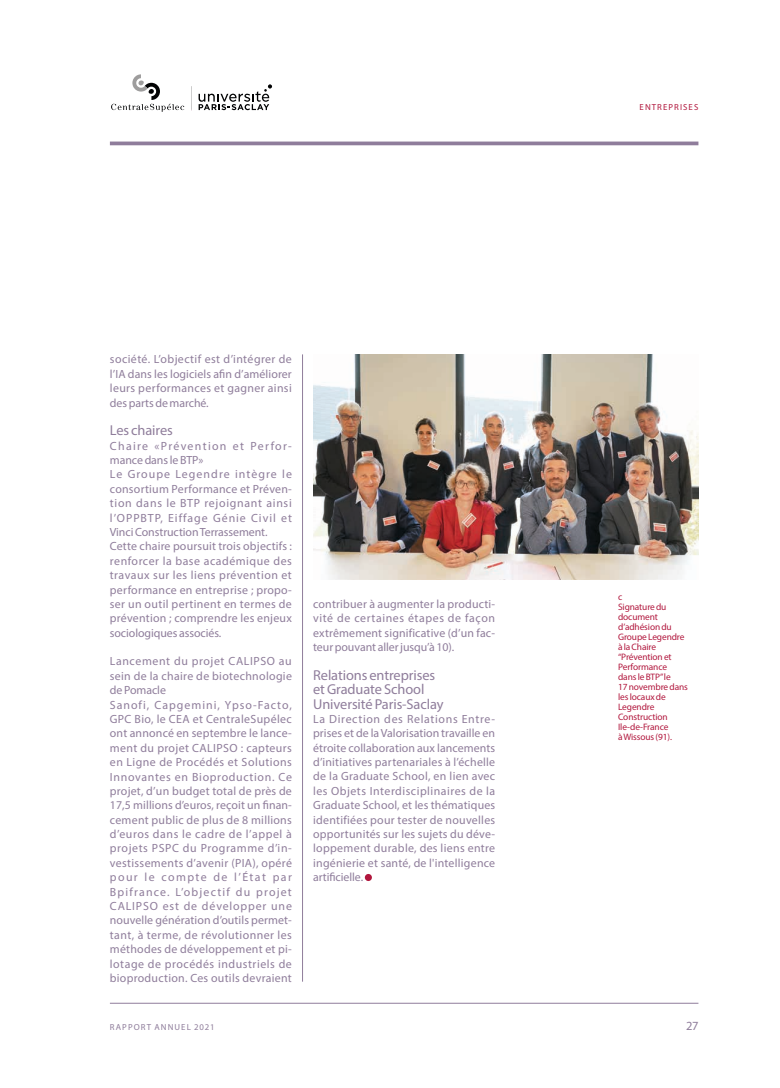
<style>
.page{position:relative;width:780px;height:1088px;background:#fff}
.page>*{position:absolute;margin:0;border:0;box-sizing:border-box;transform-origin:0 0}
.t1{font:14.38px/14.4px "Myriad Pro";letter-spacing:-.005em;color:#8f7d9b}
.t2{font:12.5px "Myriad Pro";color:#8f7d9b}
.t3{font:11.88px/14.4px "Myriad Pro";letter-spacing:.03em;color:#8f7d9b;text-align:justify}
.t4{font:9.38px/10px "Myriad Pro";letter-spacing:-.01em;color:#b1173d}
.t5{font:8.75px "Myriad Pro";letter-spacing:.125em;color:#8f7d9b}
.t6{font:8.75px "Myriad Pro";letter-spacing:.125em;color:#b1173d}
</style>
<div class="page">
<hr style="left:110px;top:1003px;width:588px;height:1px;background:#8f7d9b">
<svg style="left:111px;top:74px;width:73px;height:38px"></svg>
<svg style="left:198px;top:84px;width:74px;height:26px"></svg>
<svg style="left:191px;top:87px;width:1px;height:24px"></svg>
<hr style="left:110px;top:142px;width:588px;height:3px;background:#8f7d9b">
<div style="left:365px;top:874px;width:7px;height:7px;background:#b1173d;border-radius:50%"></div>
<hr style="left:302px;top:354px;width:1px;height:627px;background:#8f7d9b">
<img style="left:313px;top:354px;width:385px;height:225px">
<p class="t3" style="left:110px;top:352px;width:183px">société. L’objectif est d’intégrer de l’IA dans les logiciels afin d’améliorer leurs performances et gagner ainsi des parts de marché.</p>
<p class="t1" style="left:110px;top:423px;width:64px">Les chaires</p>
<p class="t3" style="left:110px;top:438px;width:184px;text-align:left">Chaire «Prévention et Perfor&shy;mance dans le BTP»<br>Le Groupe Legendre intègre le consortium Performance et Préven&shy;tion dans le BTP rejoignant ainsi l’OPPBTP, Eiffage Génie Civil et<br>Vinci Construction Terrassement.<br>Cette chaire poursuit trois objectifs : renforcer la base académique des travaux sur les liens prévention et performance en entreprise ; propo&shy;ser un outil pertinent en termes de prévention ; comprendre les enjeux sociologiques associés.</p>
<p class="t3" style="left:110px;top:654px;width:183px;text-align:left">Lancement du projet CALIPSO au sein de la chaire de biotechnologie de Pomacle<br>Sanofi, Capgemini, Ypso-Facto,<br>GPC Bio, le CEA et CentraleSupélec ont annoncé en septembre le lance&shy;ment du projet CALIPSO : capteurs en Ligne de Procédés et Solutions<br>Innovantes en Bioproduction. Ce projet, d’un budget total de près de<br>17,5 millions d’euros, reçoit un finan&shy;cement public de plus de 8 millions d’euros dans le cadre de l’appel à projets PSPC du Programme d’in&shy;vestissements d’avenir (PIA), opéré pour le compte de l’État par<br>Bpifrance. L’objectif du projet<br>CALIPSO est de développer une nouvelle génération d’outils permet&shy;tant, à terme, de révolutionner les méthodes de développement et pi&shy;lotage de procédés industriels de bioproduction. Ces outils devraient</p>
<p class="t3" style="left:313px;top:596px;width:183px">contribuer à augmenter la producti&shy;vité de certaines étapes de façon extrêmement significative (d’un fac&shy;teur pouvant aller jusqu’à 10).</p>
<p class="t1" style="left:313px;top:667px;width:132px">Relations entreprises et Graduate School<br>Université Paris-Saclay</p>
<p class="t3" style="left:313px;top:711px;width:184px">La Direction des Relations Entre&shy;prises et de la Valorisation travaille en étroite collaboration aux lancements d’initiatives partenariales à l’échelle de la Graduate School, en lien avec les Objets Interdisciplinaires de la Graduate School, et les thématiques identifiées pour tester de nouvelles opportunités sur les sujets du déve&shy;loppement durable, des liens entre ingénierie et santé, de l'intelligence artificielle.</p>
<p class="t6" style="left:639px;top:102px;width:60px">ENTREPRISES</p>
<p class="t4" style="left:618px;top:592px;width:71px">c<br>Signature du document d’adhésion du<br>Groupe Legendre à la Chaire “Prévention et<br>Performance<br>dans le BTP” le<br>17 novembre dans les locaux de<br>Legendre<br>Construction<br>Ile-de-France<br>à Wissous (91).</p>
<p class="t5" style="left:110px;top:1021px;width:106px">RAPPORT ANNUEL 2021</p>
<p class="t2" style="left:686px;top:1017px;width:14px">27</p>
</div>
